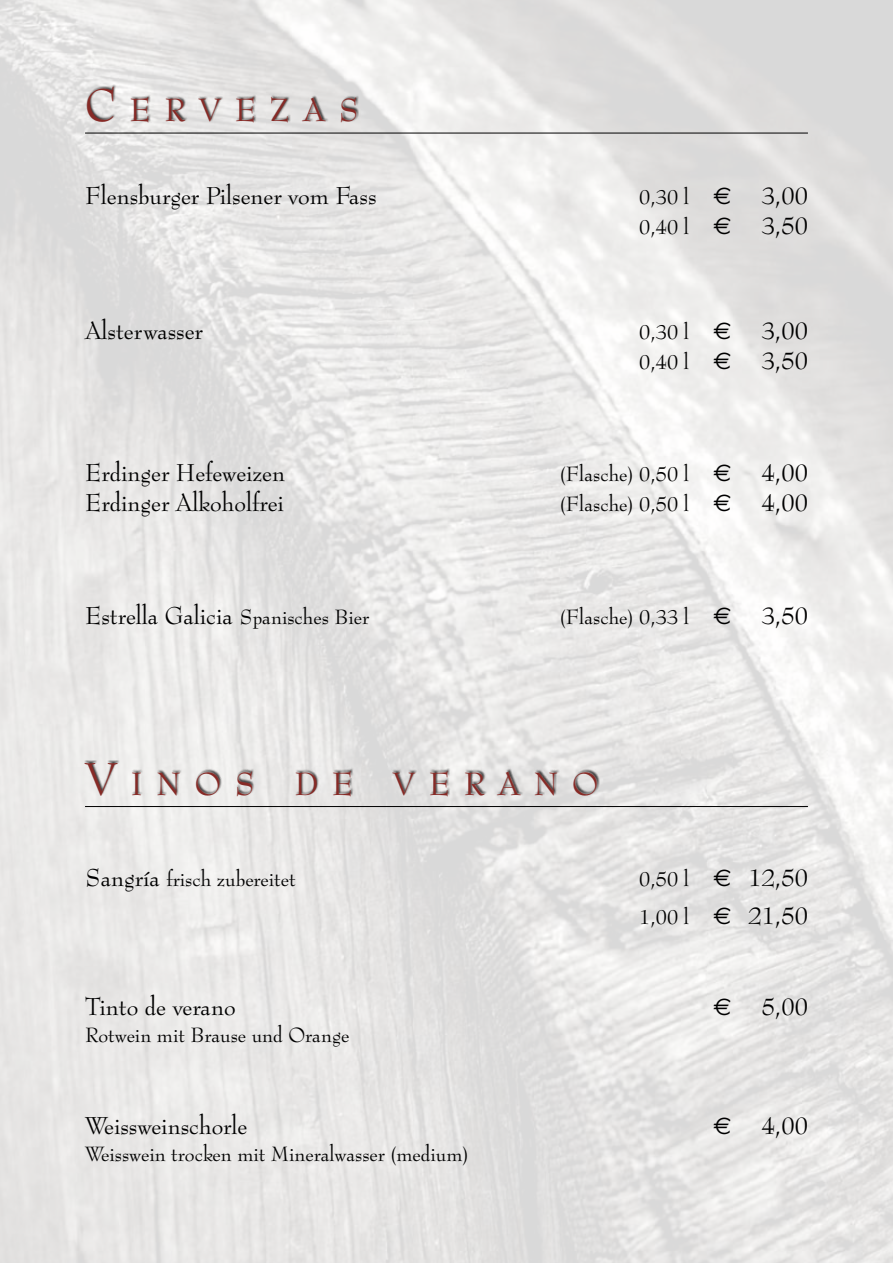
<style>
.page{position:relative;width:893px;height:1263px;background:#fff}
.page>*{position:absolute;margin:0;border:0;box-sizing:border-box;transform-origin:0 0}
.t1{font:31.5px "Bernhard Modern BT";letter-spacing:.43em;color:#872a26}
.t2{font:24px/37.5px "Bernhard Modern BT";color:#000}
.t3{font:24px "Bernhard Modern BT";color:#000}
.t4{font:24px "Euro Sans";color:#000}
.t5{font:20.25px "Bernhard Modern BT";color:#000}
.t6{font:20.25px "Bernhard Modern BT";color:#000}
.s1{font-size:45px}
.s2{font-style:inherit}
.s3{font-family:"Euro Sans";font-size:24px}
.s4{font-size:20.25px}
.s5{font-size:24px}
.s6{font-family:"Euro Sans"}
</style>
<div class="page">
<hr style="left:85px;top:133px;width:723px;height:1px;background:#000">
<div style="left:87px;top:84px;width:272px;height:39px;background:#000;opacity:.75"></div>
<hr style="left:85px;top:806px;width:723px;height:1px;background:#000">
<div style="left:84px;top:760px;width:516px;height:36px;background:#000;opacity:.75"></div>
<h1 class="t1" style="left:85px;top:90px;width:276px"><span class="s1">C</span>ERVEZAS</h1>
<p class="t2" style="left:85px;top:176px;width:293px">Flensburger Pilsener vom Fass</p>
<p class="t6" style="left:639px;top:183px;width:94px">0,30 <span class="s2">l</span> <span class="s3">E</span></p>
<p class="t2" style="left:762px;top:176px;width:48px">3,00</p>
<p class="t6" style="left:639px;top:213px;width:94px">0,40 <span class="s2">l</span> <span class="s3">E</span></p>
<p class="t2" style="left:762px;top:206px;width:48px">3,50</p>
<p class="t2" style="left:85px;top:311px;width:119px">Alsterwasser</p>
<p class="t6" style="left:639px;top:318px;width:94px">0,30 <span class="s2">l</span> <span class="s3">E</span></p>
<p class="t2" style="left:762px;top:311px;width:48px">3,00</p>
<p class="t6" style="left:639px;top:348px;width:94px">0,40 <span class="s2">l</span> <span class="s3">E</span></p>
<p class="t2" style="left:762px;top:341px;width:48px">3,50</p>
<p class="t2" style="left:85px;top:453px;width:202px">Erdinger Hefeweizen</p>
<p class="t5" style="left:560px;top:461px;width:173px">(Flasche) 0,50 l <span class="s3">E</span></p>
<p class="t3" style="left:762px;top:457px;width:48px">4,00</p>
<p class="t2" style="left:85px;top:483px;width:200px">Erdinger Alkoholfrei</p>
<p class="t5" style="left:560px;top:491px;width:173px">(Flasche) 0,50 l <span class="s3">E</span></p>
<p class="t3" style="left:762px;top:487px;width:48px">4,00</p>
<p class="t2" style="left:85px;top:596px;width:285px">Estrella Galicia <span class="s4">Spanisches Bier</span></p>
<p class="t5" style="left:560px;top:603px;width:173px">(Flasche) 0,33 l <span class="s3">E</span></p>
<p class="t3" style="left:762px;top:599px;width:48px">3,50</p>
<h1 class="t1" style="left:85px;top:763px;width:515px"><span class="s1">V</span>INOS DE VERANO</h1>
<p class="t5" style="left:85px;top:866px;width:212px"><span class="s5">Sangría</span> frisch zubereitet</p>
<p class="t2" style="left:639px;top:858px;width:170px"><span class="s4">0,50</span> <span class="s4">l</span> <span class="s6">E</span> 12,50<br><span class="s4">1,00</span> <span class="s4">l</span> <span class="s6">E</span> 21,50</p>
<p class="t2" style="left:85px;top:987px;width:152px">Tinto de verano</p>
<p class="t4" style="left:713px;top:993px;width:19px">E</p>
<p class="t2" style="left:762px;top:987px;width:48px">5,00</p>
<p class="t5" style="left:85px;top:1022px;width:266px">Rotwein mit Brause und Orange</p>
<p class="t2" style="left:85px;top:1106px;width:164px">Weissweinschorle</p>
<p class="t4" style="left:713px;top:1111px;width:19px">E</p>
<p class="t2" style="left:762px;top:1106px;width:48px">4,00</p>
<p class="t5" style="left:85px;top:1140px;width:385px">Weisswein trocken mit Mineralwasser (medium)</p>
</div>
